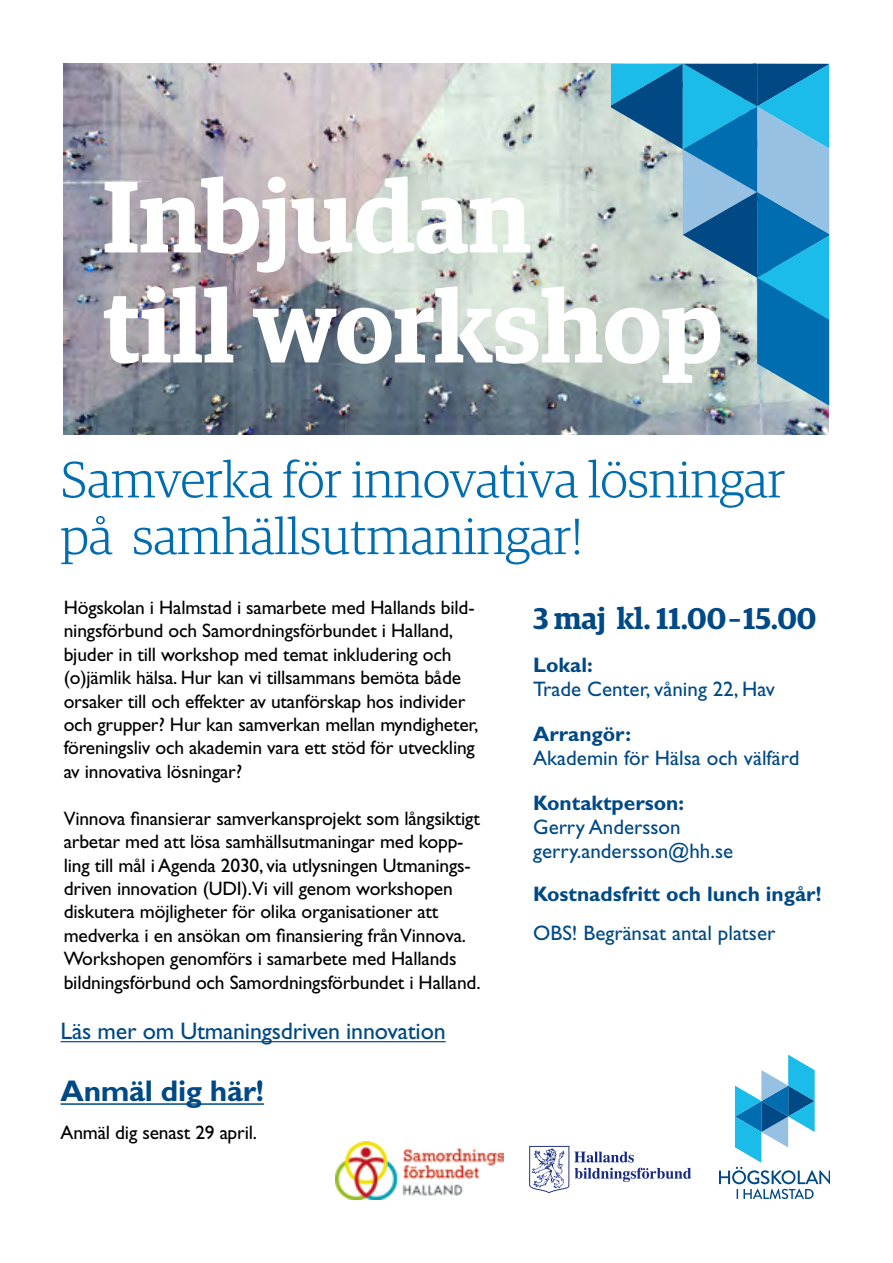
<style>
.page{position:relative;width:893px;height:1263px;background:#fff}
.page>*{position:absolute;margin:0;border:0;box-sizing:border-box;transform-origin:0 0}
.t1{font:600 101.85px/109.9px "Guardian Egyp";color:#fff}
.t2{font:300 51px/56.7px "Guardian Egyp";color:#006db0}
.t3{font:600 30px "Guardian Egyp";color:#004985}
.t4{font:700 30px "Gill Sans Std";letter-spacing:-.01em;color:#004985}
.t5{font:24px "Gill Sans Std";letter-spacing:-.01em;color:#004985}
.t6{font:21px/24px "Gill Sans Std";color:#004985}
.t7{font:700 21px "Gill Sans Std";color:#004985}
.t8{font:19.5px/23.4px "Gill Sans Std";letter-spacing:-.01em;color:#000}
</style>
<div class="page">
<img style="left:64px;top:64px;width:765px;height:371px">
<svg style="left:720px;top:1055px;width:110px;height:144px"></svg>
<svg style="left:611px;top:64px;width:218px;height:342px;background:#6aa7c2"></svg>
<hr style="left:61px;top:1041px;width:385px;height:1px;background:#004985">
<hr style="left:61px;top:1103px;width:203px;height:2px;background:#004985">
<svg style="left:529px;top:1146px;width:162px;height:47px"></svg>
<img style="left:336px;top:1141px;width:167px;height:58px">
<h1 class="t1" style="left:103px;top:153px;width:621px">Inbjudan<br>till workshop</h1>
<h2 class="t2" style="left:61px;top:449px;width:726px">Samverka för innovativa lösningar på samhällsutmaningar!</h2>
<p class="t8" style="left:64px;top:596px;width:416px">Högskolan i Halmstad i samarbete med Hallands bild&shy;ningsförbund och Samordningsförbundet i Halland, bjuder in till workshop med temat inkludering och (o)jämlik hälsa. Hur kan vi tillsammans bemöta både orsaker till och effekter av utanförskap hos individer och grupper? Hur kan samverkan mellan myndigheter, föreningsliv och akademin vara ett stöd för utveckling av innovativa lösningar?</p>
<p class="t8" style="left:64px;top:806px;width:418px">Vinnova finansierar samverkansprojekt som långsiktigt arbetar med att lösa samhällsutmaningar med kopp&shy;ling till mål i Agenda 2030, via utlysningen Utmanings&shy;driven innovation (UDI).Vi vill genom workshopen diskutera möjligheter för olika organisationer att medverka i en ansökan om finansiering från Vinnova.<br>Workshopen genomförs i samarbete med Hallands bildningsförbund och Samordningsförbundet i Halland.</p>
<p class="t5" style="left:61px;top:1017px;width:387px">Läs mer om Utmaningsdriven innovation</p>
<h3 class="t4" style="left:61px;top:1073px;width:205px">Anmäl dig här!</h3>
<p class="t8" style="left:61px;top:1120px;width:198px">Anmäl dig senast 29 april.</p>
<h3 class="t3" style="left:533px;top:597px;width:285px">3 maj kl. 11.00 – 15.00</h3>
<p class="t7" style="left:533px;top:652px;width:61px">Lokal:</p>
<p class="t6" style="left:533px;top:677px;width:243px">Trade Center, våning 22, Hav</p>
<p class="t7" style="left:533px;top:721px;width:99px">Arrangör:</p>
<p class="t6" style="left:533px;top:746px;width:268px">Akademin för Hälsa och välfärd</p>
<p class="t7" style="left:533px;top:790px;width:152px">Kontaktperson:</p>
<p class="t6" style="left:533px;top:815px;width:201px">Gerry Andersson gerry.andersson@hh.se</p>
<p class="t7" style="left:533px;top:882px;width:290px">Kostnadsfritt och lunch ingår!</p>
<p class="t6" style="left:533px;top:921px;width:244px">OBS! Begränsat antal platser</p>
</div>
